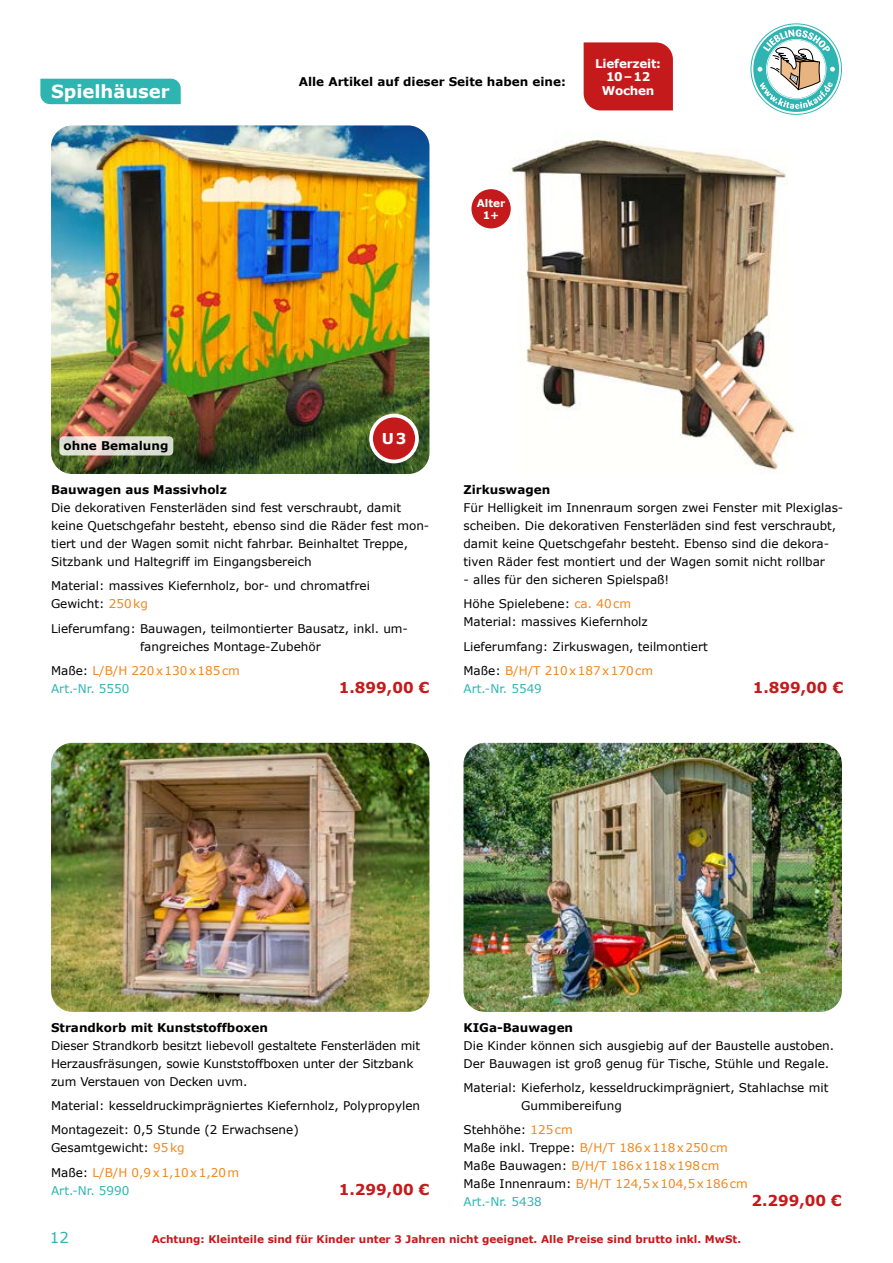
<style>
.page{position:relative;width:893px;height:1263px;background:#fff}
.page>*{position:absolute;margin:0;border:0;box-sizing:border-box;transform-origin:0 0}
.t1{font:700 18px "Verdana";color:#fff}
.t2{font:700 15px "Verdana";color:#c51a1b}
.t3{font:700 15px "Verdana";color:#fff}
.t4{font:15px "Verdana";color:#2eb5b1}
.t5{font:12px/18px "Verdana";color:#000}
.t6{font:12px/18px "Verdana";color:#f1861a}
.t7{font:700 12px "Verdana";color:#000}
.t8{font:12px "Verdana";color:#2eb5b1}
.t9{font:700 12px/13.5px "Verdana";letter-spacing:-.02em;color:#fff;text-align:center}
.t10{font:700 10.5px "Verdana";color:#c51a1b}
.t11{font:700 10.5px/12.6px "Verdana";color:#fff;text-align:center}
.s1{color:#f1861a}
.s2{color:#000}
.s3{color:#2eb5b1}
</style>
<div class="page">
<img style="left:51px;top:125px;width:378px;height:349px">
<svg style="left:59px;top:436px;width:114px;height:19px;background:#dfddd2"></svg>
<div style="left:40px;top:79px;width:141px;height:25px;background:#2eb5b1"></div>
<img style="left:509px;top:139px;width:287px;height:335px">
<img style="left:51px;top:743px;width:378px;height:269px">
<img style="left:463px;top:743px;width:379px;height:269px">
<div style="left:584px;top:42px;width:89px;height:68px;background:#c51a1b"></div>
<div style="left:371px;top:416px;width:46px;height:45px;background:#c51a1b;border-radius:50%"></div>
<div style="left:369px;top:414px;width:50px;height:49px;border:4px solid #fff;border-radius:50%"></div>
<div style="left:470px;top:187px;width:43px;height:43px;background:#c51a1b;border-radius:50%"></div>
<div style="left:468px;top:185px;width:46px;height:47px;border:4px solid #fff;border-radius:50%"></div>
<svg style="left:750px;top:23px;width:92px;height:92px"></svg>
<svg style="left:751px;top:24px;width:90px;height:90px"></svg>
<div style="left:753px;top:26px;width:86px;height:86px;background:#2eb5b1;border-radius:50%"></div>
<svg style="left:757px;top:29px;width:78px;height:80px"></svg>
<h1 class="t1" style="left:51px;top:80px;width:120px">Spielhäuser</h1>
<p class="t7" style="left:64px;top:438px;width:106px">ohne Bemalung</p>
<p class="t7" style="left:299px;top:73px;width:269px">Alle Artikel auf dieser Seite haben eine:</p>
<p class="t9" style="left:595px;top:57px;width:67px">Lieferzeit:<br>10–12<br>Wochen</p>
<p class="t11" style="left:477px;top:196px;width:30px">Alter<br>1+</p>
<p class="t3" style="left:382px;top:429px;width:26px">U3</p>
<p class="t7" style="left:51px;top:482px;width:177px">Bauwagen aus Massivholz</p>
<p class="t5" style="left:51px;top:499px;width:380px">Die dekorativen Fensterläden sind fest verschraubt, damit keine Quetschgefahr besteht, ebenso sind die Räder fest mon&shy;tiert und der Wagen somit nicht fahrbar. Beinhaltet Treppe, Sitzbank und Haltegriff im Eingangsbereich</p>
<p class="t5" style="left:51px;top:577px;width:320px">Material: massives Kiefernholz, bor- und chromatfrei<br>Gewicht: <span class="s1">250kg</span></p>
<p class="t5" style="left:51px;top:619px;width:358px;text-align:center">Lieferumfang: Bauwagen, teilmontierter Bausatz, inkl. um&shy;fangreiches Montage-Zubehör</p>
<p class="t6" style="left:51px;top:662px;width:190px"><span class="s2">Maße:</span> L/B/H 220x130x185cm<br><span class="s3">Art.-Nr. 5550</span></p>
<p class="t2" style="left:339px;top:678px;width:92px">1.899,00 €</p>
<p class="t7" style="left:463px;top:482px;width:88px">Zirkuswagen</p>
<p class="t5" style="left:463px;top:499px;width:381px">Für Helligkeit im Innenraum sorgen zwei Fenster mit Plexiglas&shy;scheiben. Die dekorativen Fensterläden sind fest verschraubt, damit keine Quetschgefahr besteht. Ebenso sind die dekora&shy;tiven Räder fest montiert und der Wagen somit nicht rollbar</p>
<p class="t5" style="left:463px;top:567px;width:207px;line-height:24.3px">- alles für den sicheren Spielspaß!<br>Höhe Spielebene: <span class="s1">ca. 40cm</span></p>
<p class="t5" style="left:463px;top:610px;width:246px;line-height:24.5px">Material: massives Kiefernholz<br>Lieferumfang: Zirkuswagen, teilmontiert<br>Maße: <span class="s1">B/H/T 210x187x170cm</span></p>
<p class="t8" style="left:463px;top:681px;width:80px">Art.-Nr. 5549</p>
<p class="t2" style="left:753px;top:678px;width:92px">1.899,00 €</p>
<p class="t7" style="left:51px;top:1019px;width:219px">Strandkorb mit Kunststoffboxen</p>
<p class="t5" style="left:51px;top:1036px;width:371px">Dieser Strandkorb besitzt liebevoll gestaltete Fensterläden mit<br>Herzausfräsungen, sowie Kunststoffboxen unter der Sitzbank zum Verstauen von Decken uvm.</p>
<p class="t5" style="left:51px;top:1094px;width:371px;line-height:24.3px">Material: kesseldruckimprägniertes Kiefernholz, Polypropylen<br>Montagezeit: 0,5 Stunde (2 Erwachsene)</p>
<p class="t6" style="left:51px;top:1136px;width:190px;line-height:24.5px"><span class="s2">Gesamtgewicht:</span> 95kg<br><span class="s2">Maße:</span> L/B/H 0,9x1,10x1,20m</p>
<p class="t8" style="left:51px;top:1183px;width:80px">Art.-Nr. 5990</p>
<p class="t2" style="left:339px;top:1179px;width:92px">1.299,00 €</p>
<p class="t7" style="left:463px;top:1019px;width:111px">KIGa-Bauwagen</p>
<p class="t5" style="left:463px;top:1036px;width:372px">Die Kinder können sich ausgiebig auf der Baustelle austoben.<br>Der Bauwagen ist groß genug für Tische, Stühle und Regale.</p>
<p class="t5" style="left:521px;top:1079px;width:309px;text-indent:-58px">Material: Kieferholz, kesseldruckimprägniert, Stahlachse mit<br>Gummibereifung</p>
<p class="t6" style="left:463px;top:1121px;width:286px"><span class="s2">Stehhöhe:</span> 125cm<br><span class="s2">Maße inkl. Treppe:</span> B/H/T 186x118x250cm<br><span class="s2">Maße Bauwagen:</span> B/H/T 186x118x198cm<br><span class="s2">Maße Innenraum:</span> B/H/T 124,5x104,5x186cm<br><span class="s3">Art.-Nr. 5438</span></p>
<p class="t2" style="left:751px;top:1191px;width:92px">2.299,00 €</p>
<p class="t4" style="left:50px;top:1228px;width:21px">12</p>
<p class="t10" style="left:152px;top:1232px;width:591px">Achtung: Kleinteile sind für Kinder unter 3 Jahren nicht geeignet. Alle Preise sind brutto inkl. MwSt.</p>
</div>
